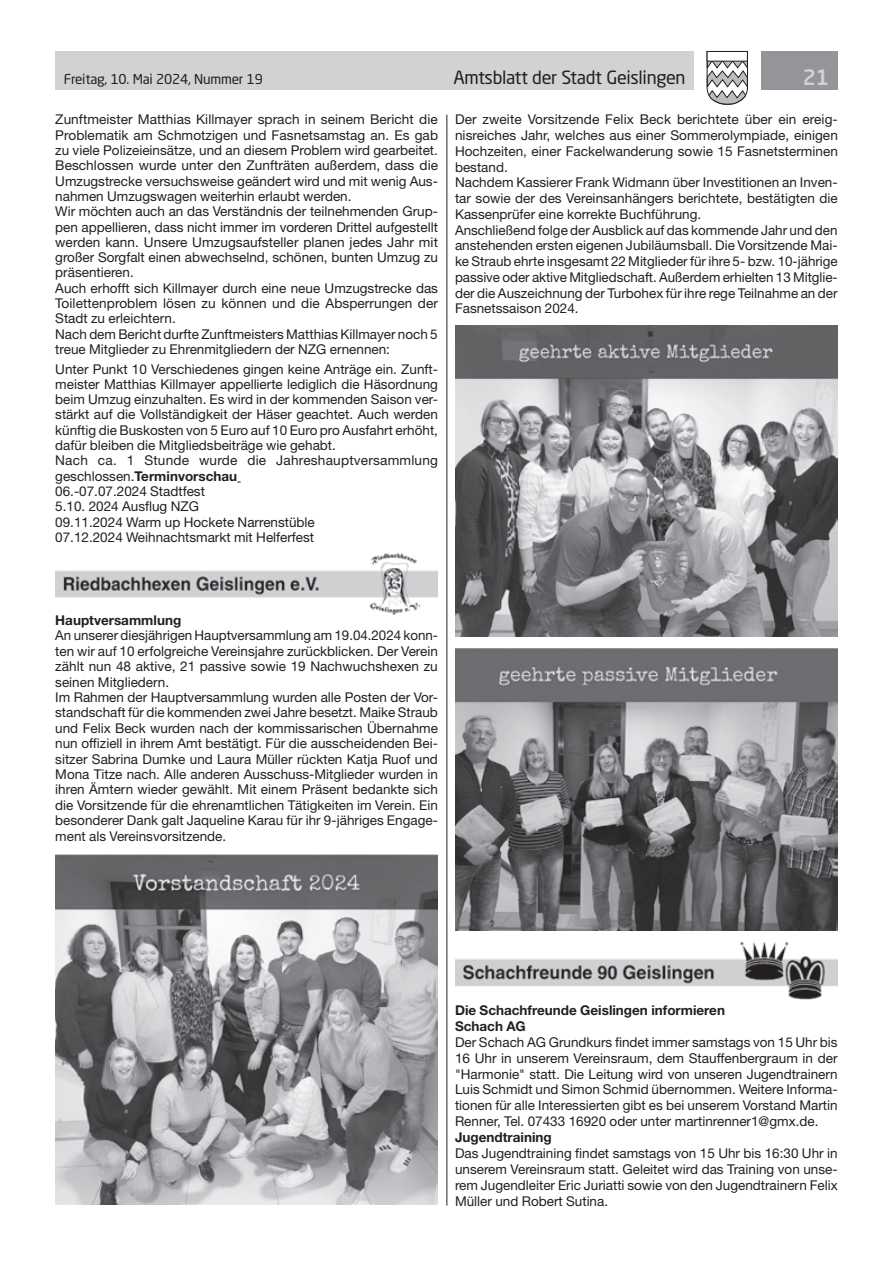
<style>
.page{position:relative;width:893px;height:1263px;background:#fff}
.page>*{position:absolute;margin:0;border:0;box-sizing:border-box;transform-origin:0 0}
.t1{font:500 21px "Neo Sans Std";color:#d1d2d4}
.t2{font:18px "Neo Sans Std";letter-spacing:-.02em;color:#231f20}
.t3{font:13.5px/15.3px "Helvetica Neue LT Std";color:#231f20}
.t4{font:700 13.5px/16.5px "Helvetica Neue LT Std";color:#231f20}
.t5{font:13.5px "Neo Sans Std";letter-spacing:-.015em;color:#231f20}
.s1{font-weight:700}
</style>
<div class="page">
<div style="left:55px;top:51px;width:639px;height:38px;background:#d1d2d4"></div>
<div style="left:761px;top:51px;width:77px;height:38px;background:#939598"></div>
<svg style="left:706px;top:51px;width:42px;height:54px"></svg>
<div style="left:707px;top:51px;width:41px;height:10px;background:#fff;border:1px solid #231f20"></div>
<hr style="left:446px;top:115px;width:1px;height:1090px;background:#231f20">
<img style="left:55px;top:553px;width:383px;height:62px">
<img style="left:455px;top:325px;width:383px;height:312px">
<img style="left:455px;top:648px;width:383px;height:283px">
<img style="left:455px;top:942px;width:383px;height:57px">
<img style="left:55px;top:855px;width:383px;height:350px">
<p class="t5" style="left:64px;top:71px;width:201px">Freitag, 10. Mai 2024, Nummer 19</p>
<h2 class="t2" style="left:453px;top:66px;width:234px">Amtsblatt der Stadt Geislingen</h2>
<h1 class="t1" style="left:803px;top:64px;width:28px">21</h1>
<p class="t3" style="left:55px;top:112px;width:384px">Zunftmeister Matthias Killmayer sprach in seinem Bericht die Problematik am Schmotzigen und Fasnetsamstag an. Es gab zu viele Polizeieinsätze, und an diesem Problem wird gearbeitet.<br>Beschlossen wurde unter den Zunfträten außerdem, dass die Umzugstrecke versuchsweise geändert wird und mit wenig Aus&shy;nahmen Umzugswagen weiterhin erlaubt werden.<br>Wir möchten auch an das Verständnis der teilnehmenden Grup&shy;pen appellieren, dass nicht immer im vorderen Drittel aufgestellt werden kann. Unsere Umzugsaufsteller planen jedes Jahr mit großer Sorgfalt einen abwechselnd, schönen, bunten Umzug zu präsentieren.<br>Auch erhofft sich Killmayer durch eine neue Umzugstrecke das Toilettenproblem lösen zu können und die Absperrungen der Stadt zu erleichtern.<br>Nach dem Bericht durfte Zunftmeisters Matthias Killmayer noch 5 treue Mitglieder zu Ehrenmitgliedern der NZG ernennen:</p>
<p class="t3" style="left:55px;top:361px;width:384px">Unter Punkt 10 Verschiedenes gingen keine Anträge ein. Zunft&shy;meister Matthias Killmayer appellierte lediglich die Häsordnung beim Umzug einzuhalten. Es wird in der kommenden Saison ver&shy;stärkt auf die Vollständigkeit der Häser geachtet. Auch werden künftig die Buskosten von 5 Euro auf 10 Euro pro Ausfahrt erhöht, dafür bleiben die Mitgliedsbeiträge wie gehabt.<br>Nach ca. 1 Stunde wurde die Jahreshauptversammlung geschlossen.<span class="s1">Terminvorschau<br></span>06.-07.07.2024 Stadtfest<br>5.10. 2024 Ausflug NZG<br>09.11.2024 Warm up Hockete Narrenstüble<br>07.12.2024 Weihnachtsmarkt mit Helferfest</p>
<p class="t3" style="left:455px;top:112px;width:384px;line-height:15.8px">Der zweite Vorsitzende Felix Beck berichtete über ein ereig&shy;nisreiches Jahr, welches aus einer Sommerolympiade, einigen Hochzeiten, einer Fackelwanderung sowie 15 Fasnetsterminen bestand.<br>Nachdem Kassierer Frank Widmann über Investitionen an Inven&shy;tar sowie der des Vereinsanhängers berichtete, bestätigten die Kassenprüfer eine korrekte Buchführung.<br>Anschließend folge der Ausblick auf das kommende Jahr und den anstehenden ersten eigenen Jubiläumsball. Die Vorsitzende Mai&shy;ke Straub ehrte insgesamt 22 Mitglieder für ihre 5- bzw. 10-jährige passive oder aktive Mitgliedschaft. Außerdem erhielten 13 Mitglie&shy;der die Auszeichnung der Turbohex für ihre rege Teilnahme an der Fasnetssaison 2024.</p>
<p class="t4" style="left:55px;top:612px;width:127px">Hauptversammlung</p>
<p class="t3" style="left:55px;top:628px;width:384px">An unserer diesjährigen Hauptversammlung am 19.04.2024 konn&shy;ten wir auf 10 erfolgreiche Vereinsjahre zurückblicken. Der Verein zählt nun 48 aktive, 21 passive sowie 19 Nachwuchshexen zu seinen Mitgliedern.<br>Im Rahmen der Hauptversammlung wurden alle Posten der Vor&shy;standschaft für die kommenden zwei Jahre besetzt. Maike Straub und Felix Beck wurden nach der kommissarischen Übernahme nun offiziell in ihrem Amt bestätigt. Für die ausscheidenden Bei&shy;sitzer Sabrina Dumke und Laura Müller rückten Katja Ruof und Mona Titze nach. Alle anderen Ausschuss-Mitglieder wurden in ihren Ämtern wieder gewählt. Mit einem Präsent bedankte sich die Vorsitzende für die ehrenamtlichen Tätigkeiten im Verein. Ein besonderer Dank galt Jaqueline Karau für ihr 9-jähriges Engage&shy;ment als Vereinsvorsitzende.</p>
<p class="t4" style="left:455px;top:1001px;width:272px">Die Schachfreunde Geislingen informieren<br>Schach AG</p>
<p class="t3" style="left:455px;top:1034px;width:384px;line-height:15.8px;text-align:justify">Der Schach AG Grundkurs findet immer samstags von 15 Uhr bis 16 Uhr in unserem Vereinsraum, dem Stauffenbergraum in der "Harmonie" statt. Die Leitung wird von unseren Jugendtrainern Luis Schmidt und Simon Schmid übernommen. Weitere Informa&shy;tionen für alle Interessierten gibt es bei unserem Vorstand Martin Renner, Tel. 07433 16920 oder unter martinrenner1@gmx.de.</p>
<p class="t4" style="left:455px;top:1129px;width:98px">Jugendtraining</p>
<p class="t3" style="left:455px;top:1145px;width:384px;line-height:15.8px;text-align:justify">Das Jugendtraining findet samstags von 15 Uhr bis 16:30 Uhr in unserem Vereinsraum statt. Geleitet wird das Training von unse&shy;rem Jugendleiter Eric Juriatti sowie von den Jugendtrainern Felix Müller und Robert Sutina.</p>
</div>
